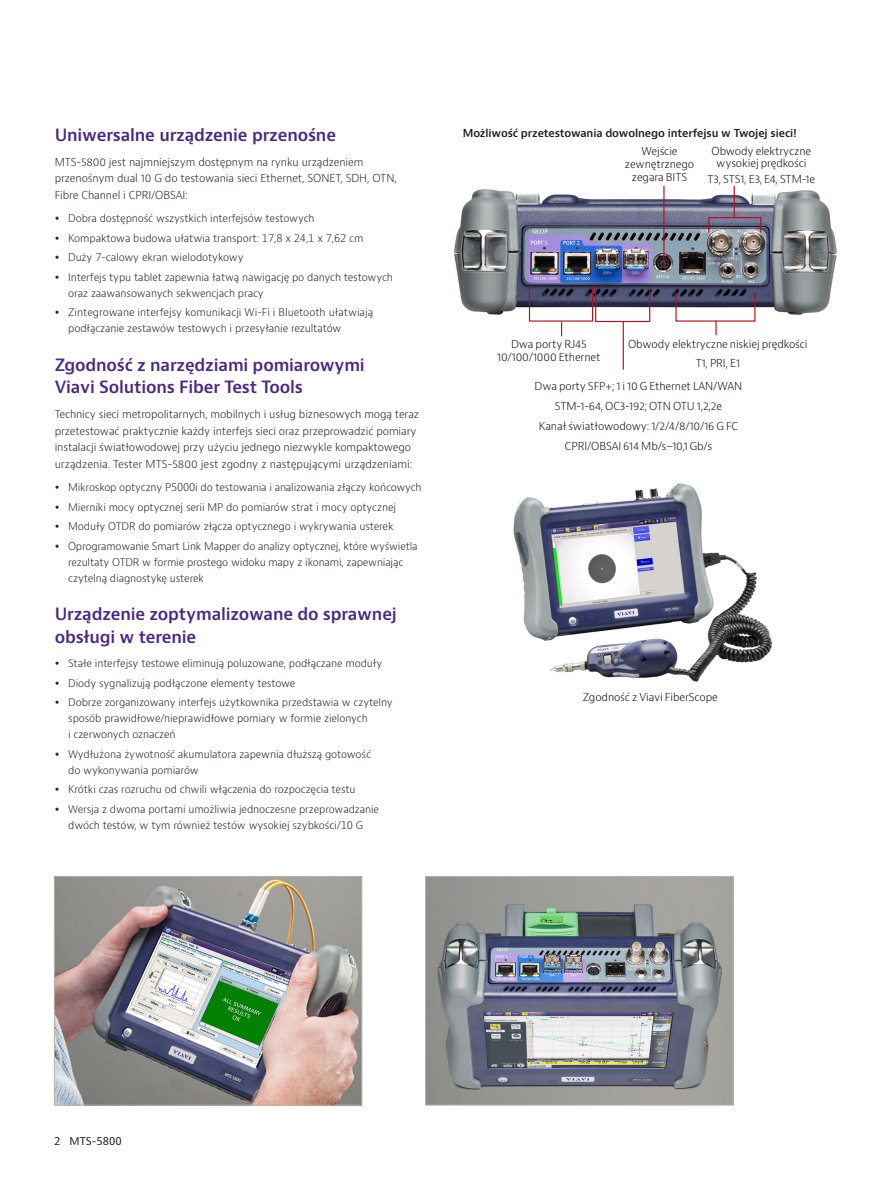
<style>
.page{position:relative;width:893px;height:1191px;background:#fff}
.page>*{position:absolute;margin:0;border:0;box-sizing:border-box;transform-origin:0 0}
.Header_12_16{font:600 16.5px/22.5px "Bernino Sans";letter-spacing:-.01em;color:#4a2785}
.Body_text_8_12_5{font:300 10.8px/16.5px "Bernino Sans";letter-spacing:-.01em;color:#231f20}
.t1{font:300 10.8px/12.9px "Bernino Sans";letter-spacing:-.01em;color:#110a0c;text-align:center}
.Subhead_1{font:600 10.8px "Bernino Sans";letter-spacing:-.01em;color:#231f20}
.Running_foot__left{font:10.5px "Bernino Sans";color:#231f20}
.t2{font:300 10.35px/16px "Bernino Sans";letter-spacing:-.01em;color:#231f20}
</style>
<div class="page">
<img style="left:56px;top:878px;width:304px;height:225px">
<div style="left:54px;top:876px;width:308px;height:229px;border:1px solid #bbb1a3"></div>
<img style="left:454px;top:185px;width:383px;height:151px">
<div style="left:529px;top:286px;width:64px;height:36px;border:1px solid #b50e1a"></div>
<div style="left:595px;top:286px;width:55px;height:36px;border:1px solid #b50e1a"></div>
<div style="left:708px;top:217px;width:53px;height:16px;border:1px solid #b50e1a"></div>
<hr style="left:663px;top:186px;width:1px;height:83px;background:#b50e1a">
<svg style="left:561px;top:322px;width:1px;height:14px"></svg>
<hr style="left:623px;top:322px;width:1px;height:48px;background:#b50e1a">
<svg style="left:715px;top:320px;width:2px;height:15px"></svg>
<hr style="left:734px;top:186px;width:1px;height:31px;background:#b50e1a">
<img style="left:513px;top:483px;width:260px;height:199px">
<img style="left:427px;top:878px;width:304px;height:225px">
<div style="left:425px;top:876px;width:308px;height:229px;border:1px solid #bbb1a3"></div>
<p class="Header_12_16" style="left:55px;top:124px;width:283px">Uniwersalne urządzenie przenośne</p>
<p class="Body_text_8_12_5" style="left:55px;top:154px;width:344px">MTS-5800 jest najmniejszym dostępnym na rynku urządzeniem przenośnym dual 10 G do testowania sieci Ethernet, SONET, SDH, OTN,<br>Fibre Channel i CPRI/OBSAI:</p>
<p class="t2" style="left:68px;top:211px;width:248px">Dobra dostępność wszystkich interfejsów testowych</p>
<p class="t2" style="left:68px;top:230px;width:297px">Kompaktowa budowa ułatwia transport: 17,8 x 24,1 x 7,62 cm</p>
<p class="t2" style="left:68px;top:249px;width:177px">Duży 7-calowy ekran wielodotykowy</p>
<p class="t2" style="left:68px;top:269px;width:326px">Interfejs typu tablet zapewnia łatwą nawigację po danych testowych oraz zaawansowanych sekwencjach pracy</p>
<p class="t2" style="left:68px;top:304px;width:307px">Zintegrowane interfejsy komunikacji Wi-Fi i Bluetooth ułatwiają podłączanie zestawów testowych i przesyłanie rezultatów</p>
<p class="Header_12_16" style="left:55px;top:354px;width:312px">Zgodność z narzędziami pomiarowymi<br>Viavi Solutions Fiber Test Tools</p>
<p class="Body_text_8_12_5" style="left:55px;top:406px;width:366px">Technicy sieci metropolitarnych, mobilnych i usług biznesowych mogą teraz przetestować praktycznie każdy interfejs sieci oraz przeprowadzić pomiary instalacji światłowodowej przy użyciu jednego niezwykle kompaktowego urządzenia. Tester MTS-5800 jest zgodny z następującymi urządzeniami:</p>
<p class="t2" style="left:68px;top:479px;width:355px">Mikroskop optyczny P5000i do testowania i analizowania złączy końcowych</p>
<p class="t2" style="left:68px;top:499px;width:329px">Mierniki mocy optycznej serii MP do pomiarów strat i mocy optycznej</p>
<p class="t2" style="left:68px;top:518px;width:327px">Moduły OTDR do pomiarów złącza optycznego i wykrywania usterek</p>
<p class="t2" style="left:68px;top:538px;width:351px">Oprogramowanie Smart Link Mapper do analizy optycznej, które wyświetla rezultaty OTDR w formie prostego widoku mapy z ikonami, zapewniając czytelną diagnostykę usterek</p>
<p class="Header_12_16" style="left:55px;top:603px;width:344px">Urządzenie zoptymalizowane do sprawnej obsługi w terenie</p>
<p class="t2" style="left:68px;top:656px;width:316px">Stałe interfejsy testowe eliminują poluzowane, podłączane moduły</p>
<p class="t2" style="left:68px;top:675px;width:229px">Diody sygnalizują podłączone elementy testowe</p>
<p class="t2" style="left:68px;top:694px;width:326px">Dobrze zorganizowany interfejs użytkownika przedstawia w czytelny sposób prawidłowe/nieprawidłowe pomiary w formie zielonych<br>i czerwonych oznaczeń</p>
<p class="t2" style="left:68px;top:746px;width:304px">Wydłużona żywotność akumulatora zapewnia dłuższą gotowość do wykonywania pomiarów</p>
<p class="t2" style="left:68px;top:781px;width:289px">Krótki czas rozruchu od chwili włączenia do rozpoczęcia testu</p>
<p class="t2" style="left:68px;top:801px;width:312px">Wersja z dwoma portami umożliwia jednoczesne przeprowadzanie dwóch testów, w tym również testów wysokiej szybkości/10 G</p>
<p class="Subhead_1" style="left:463px;top:126px;width:336px">Możliwość przetestowania dowolnego interfejsu w Twojej sieci!</p>
<p class="t1" style="left:625px;top:145px;width:71px">Wejście zewnętrznego zegara BITS</p>
<p class="t1" style="left:711px;top:145px;width:101px;line-height:12px">Obwody elektryczne wysokiej prędkości</p>
<p class="t1" style="left:707px;top:173px;width:109px">T3, STS1, E3, E4, STM-1e</p>
<p class="t1" style="left:628px;top:334px;width:181px;line-height:19.5px">Obwody elektryczne niskiej prędkości<br>T1, PRI, E1</p>
<p class="t1" style="left:497px;top:338px;width:105px">Dwa porty RJ45<br>10/100/1000 Ethernet</p>
<p class="t1" style="left:535px;top:379px;width:209px">Dwa porty SFP+; 1 i 10 G Ethernet LAN/WAN</p>
<p class="t1" style="left:555px;top:399px;width:169px">STM-1-64, OC3-192; OTN OTU 1,2,2e</p>
<p class="t1" style="left:539px;top:420px;width:201px">Kanał światłowodowy: 1/2/4/8/10/16 G FC</p>
<p class="t1" style="left:565px;top:440px;width:149px">CPRI/OBSAI 614 Mb/s–10,1 Gb/s</p>
<p class="t1" style="left:583px;top:690px;width:136px">Zgodność z Viavi FiberScope</p>
<p class="Running_foot__left" style="left:54px;top:1134px;width:69px">2 MTS-5800</p>
</div>
